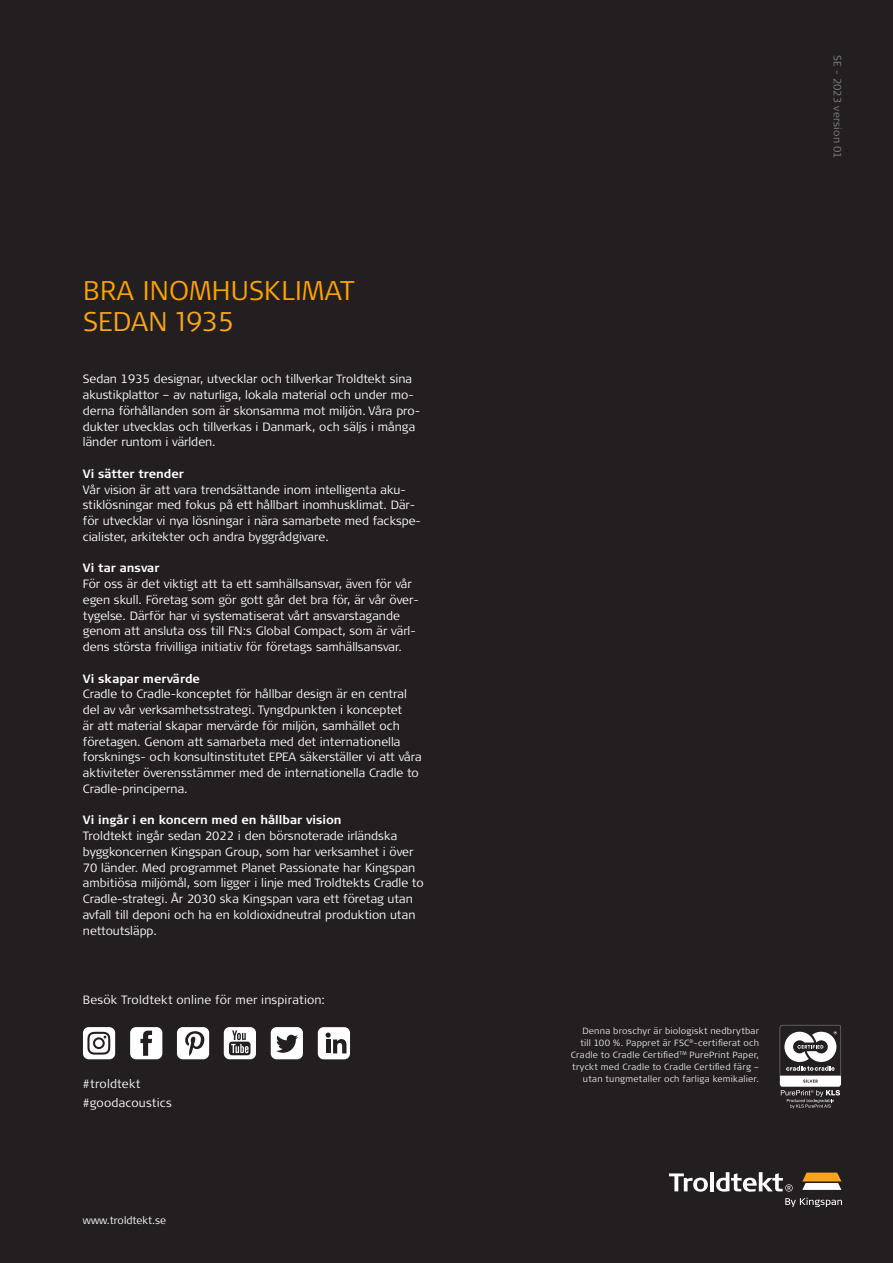
<style>
.page{position:relative;width:893px;height:1263px;background:#231f20}
.page>*{position:absolute;margin:0;border:0;box-sizing:border-box;transform-origin:0 0}
.t1{font:300 27px/31.5px "Signa Pro";letter-spacing:.01em;color:#ffa300}
.Mellemrubrik{font:300 12px/15.8px "Signa Pro";color:#fff}
.t2{font:700 12px "Signa Pro";color:#fff}
.Underrubrik{font:300 10.5px "Signa Pro";letter-spacing:.015em;color:#808285}
.t3{font:300 10.5px "Signa Pro";color:#fff}
.Introtekst_hvid{font:300 9px/12px "Signa Pro";letter-spacing:.025em;color:#e6e7e9;text-align:right}
.s1{color:#f9a51b}
</style>
<div class="page">
<div style="left:224px;top:1027px;width:32px;height:32px;background:#fff;border-radius:6px"></div>
<svg style="left:229px;top:1030px;width:22px;height:25px"></svg>
<div style="left:318px;top:1027px;width:32px;height:32px;background:#fff;border-radius:6px"></div>
<svg style="left:326px;top:1032px;width:20px;height:21px"></svg>
<div style="left:177px;top:1027px;width:32px;height:32px;background:#fff;border-radius:6px"></div>
<svg style="left:185px;top:1031px;width:19px;height:25px"></svg>
<div style="left:83px;top:1027px;width:32px;height:32px;background:#fff;border-radius:6px"></div>
<svg style="left:87px;top:1032px;width:23px;height:22px"></svg>
<div style="left:271px;top:1027px;width:32px;height:32px;background:#fff;border-radius:6px"></div>
<svg style="left:276px;top:1035px;width:22px;height:18px"></svg>
<div style="left:130px;top:1027px;width:32px;height:32px;background:#fff;border-radius:6px"></div>
<svg style="left:140px;top:1030px;width:12px;height:26px"></svg>
<svg style="left:780px;top:1025px;width:61px;height:83px"></svg>
<svg style="left:802px;top:1172px;width:39px;height:18px"></svg>
<svg style="left:669px;top:1173px;width:39px;height:19px"></svg>
<hr style="left:710px;top:1172px;width:4px;height:19px;background:#fff">
<svg style="left:716px;top:1172px;width:77px;height:20px"></svg>
<svg style="left:785px;top:1198px;width:57px;height:9px"></svg>
<p class="t1" style="left:83px;top:273px;width:273px">BRA INOMHUSKLIMAT<br><span class="s1">SEDAN 1935</span></p>
<p class="Mellemrubrik" style="left:83px;top:371px;width:339px">Sedan 1935 designar, utvecklar och tillverkar Troldtekt sina akustikplattor – av naturliga, lokala material och under mo&shy;derna förhållanden som är skonsamma mot miljön. Våra pro&shy;dukter utvecklas och tillverkas i Danmark, och säljs i många länder runtom i världen.</p>
<p class="t2" style="left:83px;top:465px;width:103px">Vi sätter trender</p>
<p class="Mellemrubrik" style="left:83px;top:481px;width:339px">Vår vision är att vara trendsättande inom intelligenta aku&shy;stiklösningar med fokus på ett hållbart inomhusklimat. Där&shy;för utvecklar vi nya lösningar i nära samarbete med fackspe&shy;cialister, arkitekter och andra byggrådgivare.</p>
<p class="t2" style="left:83px;top:560px;width:78px">Vi tar ansvar</p>
<p class="Mellemrubrik" style="left:83px;top:575px;width:337px">För oss är det viktigt att ta ett samhällsansvar, även för vår egen skull. Företag som gör gott går det bra för, är vår över&shy;tygelse. Därför har vi systematiserat vårt ansvarstagande genom att ansluta oss till FN:s Global Compact, som är värl&shy;dens största frivilliga initiativ för företags samhällsansvar.</p>
<p class="t2" style="left:83px;top:670px;width:119px">Vi skapar mervärde</p>
<p class="Mellemrubrik" style="left:83px;top:686px;width:340px">Cradle to Cradle-konceptet för hållbar design är en central del av vår verksamhetsstrategi. Tyngdpunkten i konceptet<br>är att material skapar mervärde för miljön, samhället och företagen. Genom att samarbeta med det internationella forsknings- och konsultinstitutet EPEA säkerställer vi att våra aktiviteter överensstämmer med de internationella Cradle to Cradle-principerna.</p>
<p class="t2" style="left:83px;top:812px;width:260px">Vi ingår i en koncern med en hållbar vision</p>
<p class="Mellemrubrik" style="left:83px;top:827px;width:342px">Troldtekt ingår sedan 2022 i den börsnoterade irländska byggkoncernen Kingspan Group, som har verksamhet i över 70 länder. Med programmet Planet Passionate har Kingspan ambitiösa miljömål, som ligger i linje med Troldtekts Cradle to Cradle-strategi. År 2030 ska Kingspan vara ett företag utan avfall till deponi och ha en koldioxidneutral produktion utan nettoutsläpp.</p>
<p class="Mellemrubrik" style="left:83px;top:991px;width:244px">Besök Troldtekt online för mer inspiration:</p>
<p class="Mellemrubrik" style="left:83px;top:1075px;width:59px">#troldtekt</p>
<p class="Mellemrubrik" style="left:83px;top:1094px;width:90px">#goodacoustics</p>
<p class="t3" style="left:83px;top:1213px;width:85px">www.troldtekt.se</p>
<p class="Underrubrik" style="left:845px;top:55px;width:105px;rotate:90deg">SE - 2023 version 01</p>
<p class="Introtekst_hvid" style="left:571px;top:1024px;width:190px">Denna broschyr är biologiskt nedbrytbar till 100 %. Pappret är FSC<sup>®</sup>-certifierat och Cradle to Cradle Certified<sup>TM</sup> PurePrint Paper, tryckt med Cradle to Cradle Certified färg – utan tungmetaller och farliga kemikalier.</p>
</div>
